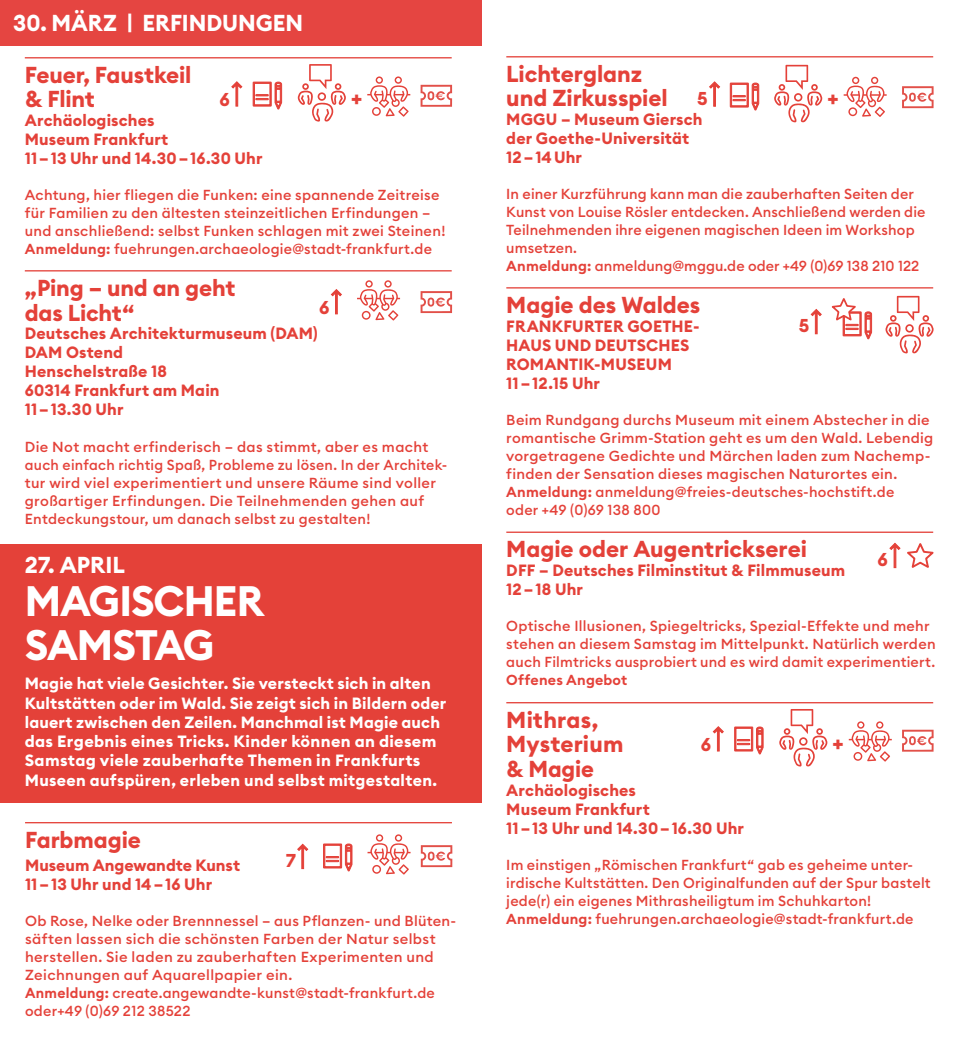
<style>
.page{position:relative;width:963px;height:1042px;background:#fff}
.page>*{position:absolute;margin:0;border:0;box-sizing:border-box;transform-origin:0 0}
.t1{font:700 42px/43.8px "Euclid Circular B";letter-spacing:-.025em;color:#fff}
.t2{font:700 22.75px/24.5px "Euclid Circular B";letter-spacing:-.005em;color:#e44139}
.t3{font:700 22.75px "Euclid Circular B";color:#fff}
.t4{font:700 18.38px "Euclid Circular B";color:#e44139}
.t5{font:700 16.1px/18.9px "Euclid Circular B";letter-spacing:.01em;color:#e44139}
.t6{font:700 16.1px/19.2px "Euclid Circular B";letter-spacing:.015em;color:#fff}
.t7{font:500 14.35px/18px "Euclid Circular B";letter-spacing:.02em;color:#e44139}
.t8{font:600 14.35px "Euclid Circular B";letter-spacing:.015em;color:#e44139}
.s1{font-weight:600}
</style>
<div class="page">
<div style="left:0;top:544px;width:481px;height:259px;background:#e44139"></div>
<hr style="left:25px;top:822px;width:427px;height:1px;background:#e44139">
<svg style="left:297px;top:843px;width:11px;height:26px"></svg>
<svg style="left:323px;top:843px;width:29px;height:28px"></svg>
<svg style="left:367px;top:834px;width:43px;height:40px"></svg>
<svg style="left:421px;top:845px;width:31px;height:22px"></svg>
<hr style="left:25px;top:57px;width:426px;height:1px;background:#e44139">
<svg style="left:231px;top:81px;width:11px;height:26px"></svg>
<svg style="left:253px;top:82px;width:29px;height:27px"></svg>
<svg style="left:297px;top:64px;width:49px;height:58px"></svg>
<svg style="left:367px;top:76px;width:43px;height:41px"></svg>
<svg style="left:420px;top:85px;width:32px;height:22px"></svg>
<hr style="left:25px;top:270px;width:426px;height:1px;background:#e44139">
<svg style="left:331px;top:289px;width:11px;height:25px"></svg>
<svg style="left:357px;top:280px;width:43px;height:40px"></svg>
<svg style="left:420px;top:291px;width:32px;height:22px"></svg>
<hr style="left:506px;top:56px;width:427px;height:1px;background:#e44139">
<svg style="left:709px;top:81px;width:11px;height:26px"></svg>
<svg style="left:729px;top:83px;width:30px;height:27px"></svg>
<svg style="left:774px;top:65px;width:48px;height:58px"></svg>
<svg style="left:843px;top:77px;width:43px;height:40px"></svg>
<svg style="left:902px;top:86px;width:31px;height:22px"></svg>
<hr style="left:506px;top:287px;width:427px;height:1px;background:#e44139">
<svg style="left:810px;top:309px;width:11px;height:25px"></svg>
<svg style="left:831px;top:298px;width:40px;height:41px"></svg>
<svg style="left:885px;top:296px;width:48px;height:58px"></svg>
<hr style="left:506px;top:531px;width:427px;height:2px;background:#e44139">
<svg style="left:889px;top:542px;width:45px;height:27px"></svg>
<hr style="left:506px;top:702px;width:427px;height:1px;background:#e44139">
<svg style="left:712px;top:726px;width:11px;height:25px"></svg>
<svg style="left:734px;top:726px;width:29px;height:28px"></svg>
<svg style="left:779px;top:709px;width:48px;height:58px"></svg>
<svg style="left:848px;top:721px;width:43px;height:40px"></svg>
<svg style="left:902px;top:730px;width:31px;height:21px"></svg>
<div style="left:0;top:0;width:481px;height:46px;background:#e54541"></div>
<h2 class="t3" style="left:13px;top:8px;width:291px">30. MÄRZ | ERFINDUNGEN</h2>
<h2 class="t2" style="left:25px;top:63px;width:168px">Feuer, Faustkeil</h2>
<h2 class="t2" style="left:25px;top:87px;width:72px">&amp; Flint</h2>
<p class="t5" style="left:25px;top:111px;width:239px">Archäologisches<br>Museum Frankfurt<br>11 – 13 Uhr und 14.30 – 16.30 Uhr</p>
<p class="t7" style="left:25px;top:186px;width:422px">Achtung, hier fliegen die Funken: eine spannende Zeitreise für Familien zu den ältesten steinzeitlichen Erfindungen – und anschließend: selbst Funken schlagen mit zwei Steinen!<br><span class="s1">Anmeldung:</span> fuehrungen.archaeologie@stadt-frankfurt.de</p>
<h2 class="t2" style="left:25px;top:276px;width:212px">„Ping – und an geht</h2>
<p class="t4" style="left:319px;top:296px;width:12px">6</p>
<p class="t4" style="left:219px;top:88px;width:12px">6</p>
<h2 class="t2" style="left:351px;top:86px;width:13px">+</h2>
<h2 class="t2" style="left:25px;top:300px;width:111px">das Licht“</h2>
<p class="t5" style="left:25px;top:324px;width:294px">Deutsches Architekturmuseum (DAM)<br>DAM Ostend<br>Henschelstraße 18<br>60314 Frankfurt am Main<br>11 – 13.30 Uhr</p>
<p class="t7" style="left:25px;top:438px;width:424px">Die Not macht erfinderisch – das stimmt, aber es macht auch einfach richtig Spaß, Probleme zu lösen. In der Architek&shy;tur wird viel experimentiert und unsere Räume sind voller großartiger Erfindungen. Die Teilnehmenden gehen auf Entdeckungstour, um danach selbst zu gestalten!</p>
<h2 class="t3" style="left:25px;top:550px;width:102px">27. APRIL</h2>
<h1 class="t1" style="left:25px;top:580px;width:240px">MAGISCHER<br>SAMSTAG</h1>
<p class="t6" style="left:25px;top:674px;width:423px">Magie hat viele Gesichter. Sie versteckt sich in alten Kultstätten oder im Wald. Sie zeigt sich in Bildern oder lauert zwischen den Zeilen. Manchmal ist Magie auch das Ergebnis eines Tricks. Kinder können an diesem Samstag viele zauberhafte Themen in Frankfurts Museen aufspüren, erleben und selbst mitgestalten.</p>
<h2 class="t2" style="left:25px;top:828px;width:117px">Farbmagie</h2>
<p class="t5" style="left:25px;top:855px;width:216px">Museum Angewandte Kunst</p>
<p class="t4" style="left:286px;top:848px;width:12px">7</p>
<p class="t5" style="left:25px;top:874px;width:189px">11 – 13 Uhr und 14 – 16 Uhr</p>
<p class="t7" style="left:25px;top:911px;width:432px">Ob Rose, Nelke oder Brennnessel – aus Pflanzen- und Blüten&shy;säften lassen sich die schönsten Farben der Natur selbst herstellen. Sie laden zu zauberhaften Experimenten und Zeichnungen auf Aquarellpapier ein.<br><span class="s1">Anmeldung:</span> create.angewandte-kunst@stadt-frankfurt.de oder+49 (0)69 212 38522</p>
<h2 class="t2" style="left:506px;top:62px;width:163px">Lichterglanz und Zirkusspiel</h2>
<p class="t4" style="left:697px;top:86px;width:12px">5</p>
<h2 class="t2" style="left:827px;top:86px;width:13px">+</h2>
<p class="t5" style="left:506px;top:110px;width:198px">MGGU – Museum Giersch der Goethe-Universität<br>12 – 14 Uhr</p>
<p class="t7" style="left:506px;top:185px;width:420px">In einer Kurzführung kann man die zauberhaften Seiten der Kunst von Louise Rösler entdecken. Anschließend werden die Teilnehmenden ihre eigenen magischen Ideen im Workshop umsetzen.<br><span class="s1">Anmeldung:</span> anmeldung@mggu.de oder +49 (0)69 138 210 122</p>
<h2 class="t2" style="left:506px;top:293px;width:195px">Magie des Waldes</h2>
<p class="t4" style="left:798px;top:314px;width:12px">5</p>
<p class="t5" style="left:506px;top:317px;width:195px">FRANKFURTER GOETHE-<br>HAUS UND DEUTSCHES<br>ROMANTIK-MUSEUM<br>11 – 12.15 Uhr</p>
<p class="t7" style="left:506px;top:410px;width:428px">Beim Rundgang durchs Museum mit einem Abstecher in die romantische Grimm-Station geht es um den Wald. Lebendig vorgetragene Gedichte und Märchen laden zum Nachemp&shy;finden der Sensation dieses magischen Naturortes ein.<br><span class="s1">Anmeldung:</span> anmeldung@freies-deutsches-hochstift.de<br>oder +49 (0)69 138 800</p>
<h2 class="t2" style="left:506px;top:537px;width:302px">Magie oder Augentrickserei</h2>
<p class="t4" style="left:877px;top:548px;width:12px">6</p>
<p class="t5" style="left:506px;top:561px;width:340px">DFF – Deutsches Filminstitut &amp; Filmmuseum<br>12 – 18 Uhr</p>
<p class="t7" style="left:506px;top:617px;width:431px">Optische Illusionen, Spiegeltricks, Spezial-Effekte und mehr stehen an diesem Samstag im Mittelpunkt. Natürlich werden auch Filmtricks ausprobiert und es wird damit experimentiert.</p>
<p class="t8" style="left:506px;top:671px;width:123px">Offenes Angebot</p>
<h2 class="t2" style="left:506px;top:708px;width:93px">Mithras,</h2>
<p class="t4" style="left:700px;top:733px;width:12px">6</p>
<h2 class="t2" style="left:832px;top:730px;width:13px">+</h2>
<h2 class="t2" style="left:506px;top:732px;width:118px">Mysterium &amp; Magie</h2>
<p class="t5" style="left:506px;top:781px;width:239px">Archäologisches<br>Museum Frankfurt<br>11 – 13 Uhr und 14.30 – 16.30 Uhr</p>
<p class="t7" style="left:506px;top:855px;width:426px">Im einstigen „Römischen Frankfurt“ gab es geheime unter&shy;irdische Kultstätten. Den Originalfunden auf der Spur bastelt jede(r) ein eigenes Mithrasheiligtum im Schuhkarton!<br><span class="s1">Anmeldung:</span> fuehrungen.archaeologie@stadt-frankfurt.de</p>
</div>
